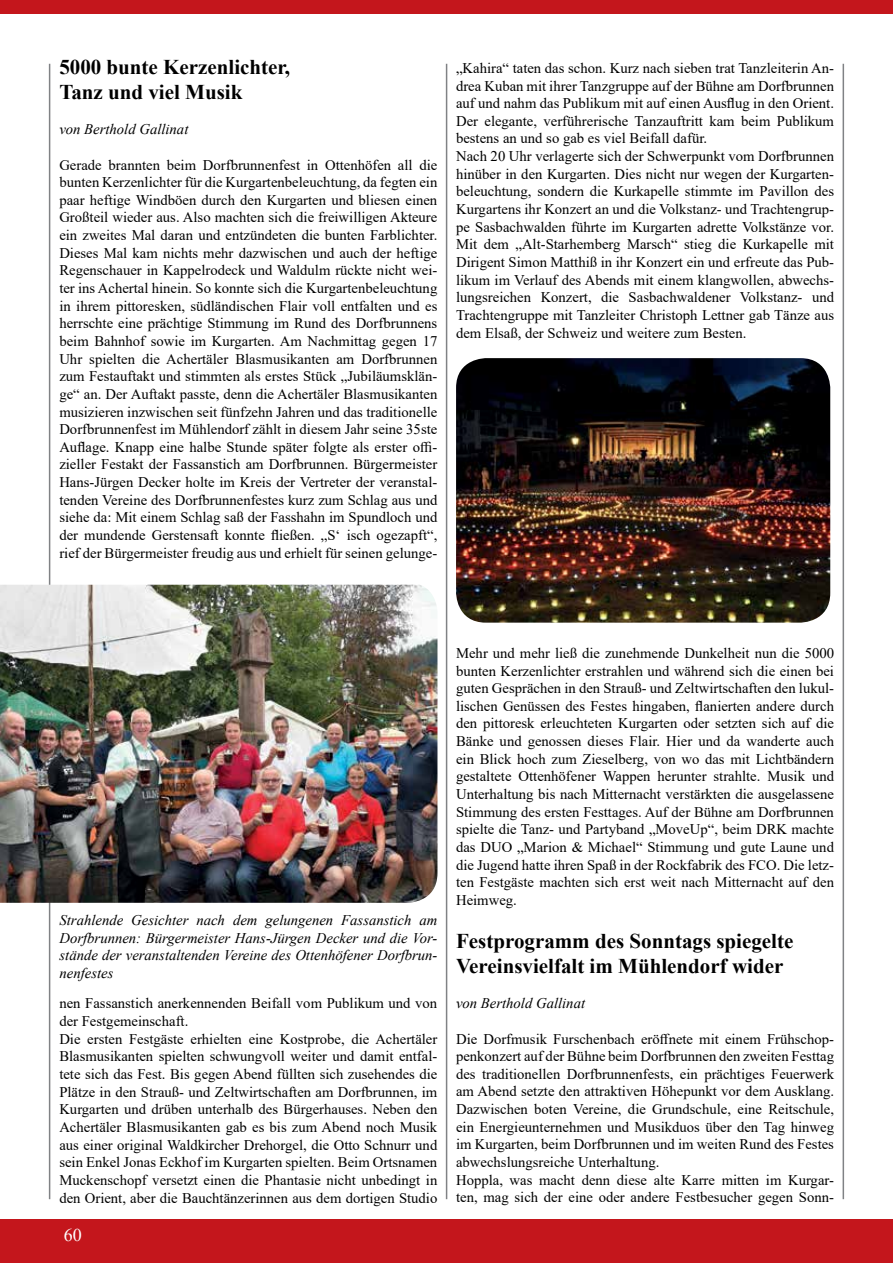
<style>
.page{position:relative;width:893px;height:1263px;background:#fff}
.page>*{position:absolute;margin:0;border:0;box-sizing:border-box;transform-origin:0 0}
.t1{font:700 21px/25.2px "Times New Roman";color:#000}
.t2{font:18px "Times New Roman";color:#fff}
.t3{font:14.7px/17.7px "Times New Roman";color:#000}
.t4{font:italic 14.7px/17.7px "Times New Roman";color:#000;text-align:justify}
</style>
<div class="page">
<hr style="left:49px;top:64px;width:1px;height:1135px;background:#808285">
<hr style="left:446px;top:64px;width:1px;height:1135px;background:#808285">
<hr style="left:843px;top:64px;width:1px;height:1135px;background:#808285">
<div style="left:0;top:1219px;width:893px;height:44px;background:#c4161c"></div>
<div style="left:0;top:0;width:893px;height:14px;background:#c4161c"></div>
<img style="left:0;top:585px;width:437px;height:318px">
<img style="left:456px;top:358px;width:374px;height:265px">
<h1 class="t1" style="left:59px;top:54px;width:232px">5000 bunte Kerzenlichter,<br>Tanz und viel Musik</h1>
<p class="t4" style="left:59px;top:120px;width:131px">von Berthold Gallinat</p>
<p class="t3" style="left:59px;top:155px;width:380px;text-align:justify">Gerade brannten beim Dorfbrunnenfest in Ottenhöfen all die bunten Kerzenlichter für die Kurgartenbeleuchtung, da fegten ein paar heftige Windböen durch den Kurgarten und bliesen einen Großteil wieder aus. Also machten sich die freiwilligen Akteure ein zweites Mal daran und entzündeten die bunten Farblichter.<br>Dieses Mal kam nichts mehr dazwischen und auch der heftige Regenschauer in Kappelrodeck und Waldulm rückte nicht wei&shy;ter ins Achertal hinein. So konnte sich die Kurgartenbeleuchtung in ihrem pittoresken, südländischen Flair voll entfalten und es herrschte eine prächtige Stimmung im Rund des Dorfbrunnens beim Bahnhof sowie im Kurgarten. Am Nachmittag gegen 17<br>Uhr spielten die Achertäler Blasmusikanten am Dorfbrunnen zum Festauftakt und stimmten als erstes Stück „Jubiläumsklän&shy;ge“ an. Der Auftakt passte, denn die Achertäler Blasmusikanten musizieren inzwischen seit fünfzehn Jahren und das traditionelle Dorfbrunnenfest im Mühlendorf zählt in diesem Jahr seine 35ste Auflage. Knapp eine halbe Stunde später folgte als erster offi&shy;zieller Festakt der Fassanstich am Dorfbrunnen. Bürgermeister Hans-Jürgen Decker holte im Kreis der Vertreter der veranstal&shy;tenden Vereine des Dorfbrunnenfestes kurz zum Schlag aus und siehe da: Mit einem Schlag saß der Fasshahn im Spundloch und der mundende Gerstensaft konnte fließen. „S‘ isch ogezapft“, rief der Bürgermeister freudig aus und erhielt für seinen gelunge-</p>
<p class="t3" style="left:456px;top:59px;width:380px">„Kahira“ taten das schon. Kurz nach sieben trat Tanzleiterin An&shy;drea Kuban mit ihrer Tanzgruppe auf der Bühne am Dorfbrunnen auf und nahm das Publikum mit auf einen Ausflug in den Orient.<br>Der elegante, verführerische Tanzauftritt kam beim Publikum bestens an und so gab es viel Beifall dafür.<br>Nach 20 Uhr verlagerte sich der Schwerpunkt vom Dorfbrunnen hinüber in den Kurgarten. Dies nicht nur wegen der Kurgarten&shy;beleuchtung, sondern die Kurkapelle stimmte im Pavillon des Kurgartens ihr Konzert an und die Volkstanz- und Trachtengrup&shy;pe Sasbachwalden führte im Kurgarten adrette Volkstänze vor.<br>Mit dem „Alt-Starhemberg Marsch“ stieg die Kurkapelle mit Dirigent Simon Matthiß in ihr Konzert ein und erfreute das Pub&shy;likum im Verlauf des Abends mit einem klangwollen, abwechs&shy;lungsreichen Konzert, die Sasbachwaldener Volkstanz- und Trachtengruppe mit Tanzleiter Christoph Lettner gab Tänze aus dem Elsaß, der Schweiz und weitere zum Besten.</p>
<p class="t4" style="left:60px;top:911px;width:379px">Strahlende Gesichter nach dem gelungenen Fassanstich am Dorfbrunnen: Bürgermeister Hans-Jürgen Decker und die Vor&shy;stände der veranstaltenden Vereine des Ottenhöfener Dorfbrun&shy;nenfestes</p>
<p class="t3" style="left:59px;top:994px;width:380px">nen Fassanstich anerkennenden Beifall vom Publikum und von der Festgemeinschaft.<br>Die ersten Festgäste erhielten eine Kostprobe, die Achertäler Blasmusikanten spielten schwungvoll weiter und damit entfal&shy;tete sich das Fest. Bis gegen Abend füllten sich zusehendes die Plätze in den Strauß- und Zeltwirtschaften am Dorfbrunnen, im Kurgarten und drüben unterhalb des Bürgerhauses. Neben den Achertäler Blasmusikanten gab es bis zum Abend noch Musik aus einer original Waldkircher Drehorgel, die Otto Schnurr und sein Enkel Jonas Eckhof im Kurgarten spielten. Beim Ortsnamen Muckenschopf versetzt einen die Phantasie nicht unbedingt in den Orient, aber die Bauchtänzerinnen aus dem dortigen Studio</p>
<p class="t2" style="left:64px;top:1222px;width:19px">60</p>
<p class="t3" style="left:456px;top:644px;width:380px;text-align:justify">Mehr und mehr ließ die zunehmende Dunkelheit nun die 5000 bunten Kerzenlichter erstrahlen und während sich die einen bei guten Gesprächen in den Strauß- und Zeltwirtschaften den lukul&shy;lischen Genüssen des Festes hingaben, flanierten andere durch den pittoresk erleuchteten Kurgarten oder setzten sich auf die Bänke und genossen dieses Flair. Hier und da wanderte auch ein Blick hoch zum Zieselberg, von wo das mit Lichtbändern gestaltete Ottenhöfener Wappen herunter strahlte. Musik und Unterhaltung bis nach Mitternacht verstärkten die ausgelassene Stimmung des ersten Festtages. Auf der Bühne am Dorfbrunnen spielte die Tanz- und Partyband „MoveUp“, beim DRK machte das DUO „Marion &amp; Michael“ Stimmung und gute Laune und die Jugend hatte ihren Spaß in der Rockfabrik des FCO. Die letz&shy;ten Festgäste machten sich erst weit nach Mitternacht auf den Heimweg.</p>
<h1 class="t1" style="left:456px;top:927px;width:339px">Festprogramm des Sonntags spiegelte<br>Vereinsvielfalt im Mühlendorf wider</h1>
<p class="t4" style="left:456px;top:994px;width:131px">von Berthold Gallinat</p>
<p class="t3" style="left:456px;top:1029px;width:379px">Die Dorfmusik Furschenbach eröffnete mit einem Frühschop&shy;penkonzert auf der Bühne beim Dorfbrunnen den zweiten Festtag des traditionellen Dorfbrunnenfests, ein prächtiges Feuerwerk am Abend setzte den attraktiven Höhepunkt vor dem Ausklang.<br>Dazwischen boten Vereine, die Grundschule, eine Reitschule, ein Energieunternehmen und Musikduos über den Tag hinweg im Kurgarten, beim Dorfbrunnen und im weiten Rund des Festes abwechslungsreiche Unterhaltung.<br>Hoppla, was macht denn diese alte Karre mitten im Kurgar&shy;ten, mag sich der eine oder andere Festbesucher gegen Sonn-</p>
</div>
